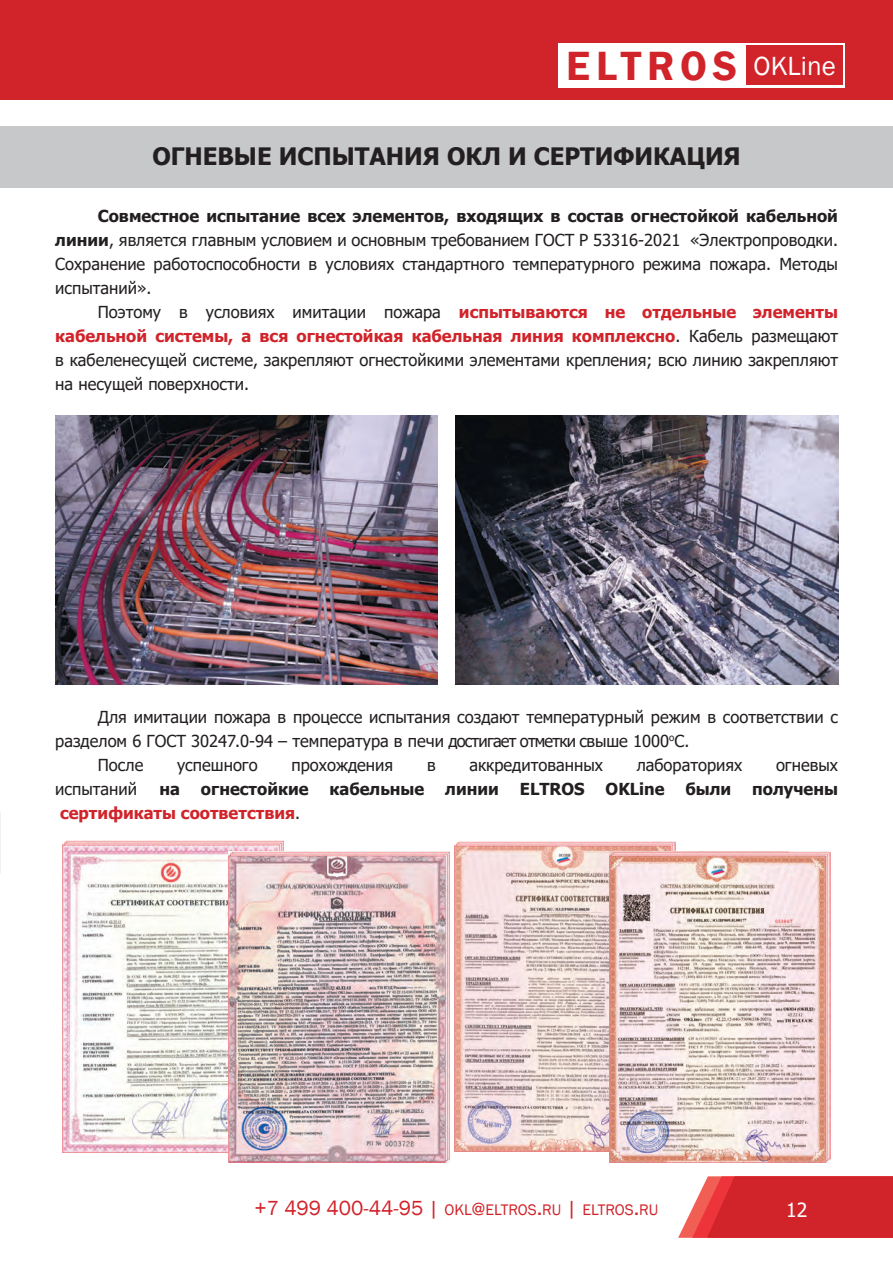
<style>
.page{position:relative;width:893px;height:1263px;background:#fff}
.page>*{position:absolute;margin:0;border:0;box-sizing:border-box;transform-origin:0 0}
.t1{font:600 42px "Franklin Gothic";letter-spacing:.14em;color:#d1232a}
.Список{font:700 24px "Tahoma";color:#231f20}
.Основной_текст{font:19.5px "Tahoma";color:#fff}
.Основной_текст-2{font:16.5px/24px "Tahoma";color:#231f20;text-align:justify}
.Основной_текст-3{font:700 16.5px "Tahoma";color:#231f20}
.Основной_текст-4{font:700 16.5px "Tahoma";color:#d1232a}
.t2{font:15.75px "Franklin Gothic";color:#d1232a}
.s1{font-weight:400;font-size:27px;color:#fff}
.s2{font-weight:700}
.s3{font-weight:700;color:#d1232a}
.s4{font-weight:400;color:#231f20}
.s5{font-size:21px}
.s6{font-size:18px}
.s7{font-size:22.5px}
</style>
<div class="page">
<div style="left:0;top:0;width:893px;height:100px;background:#d1232a"></div>
<svg style="left:678px;top:1176px;width:215px;height:62px;background:#d8373d"></svg>
<div style="left:559px;top:43px;width:286px;height:45px;background:#fff"></div>
<div style="left:746px;top:46px;width:96px;height:39px;background:#d1232a"></div>
<div style="left:0;top:126px;width:893px;height:62px;background:#c7c8ca"></div>
<img style="left:63px;top:841px;width:221px;height:311px">
<img style="left:454px;top:841px;width:221px;height:311px">
<img style="left:229px;top:852px;width:220px;height:311px">
<img style="left:609px;top:851px;width:221px;height:311px">
<img style="left:55px;top:415px;width:383px;height:269px">
<img style="left:455px;top:415px;width:383px;height:269px">
<h1 class="t1" style="left:566px;top:40px;width:271px">ELTROS <span class="s1">OKLine</span></h1>
<p class="Список" style="left:152px;top:139px;width:590px">ОГНЕВЫЕ ИСПЫТАНИЯ ОКЛ И СЕРТИФИКАЦИЯ</p>
<p class="Основной_текст-2" style="left:55px;top:205px;width:784px;text-indent:43px"><span class="s2">Совместное испытание всех элементов, входящих в состав огнестойкой кабельной линии</span>, является главным условием и основным требованием ГОСТ Р 53316-2021 «Электропроводки.<br>Сохранение работоспособности в условиях стандартного температурного режима пожара. Методы испытаний».</p>
<p class="Основной_текст-2" style="left:55px;top:301px;width:784px;text-indent:43px">Поэтому в условиях имитации пожара <span class="s3">испытываются не отдельные элементы кабельной системы, а вся огнестойкая кабельная линия комплексно</span>. Кабель размещают в кабеленесущей системе, закрепляют огнестойкими элементами крепления; всю линию закрепляют на несущей поверхности.</p>
<p class="Основной_текст-2" style="left:55px;top:706px;width:784px;text-indent:43px">Для имитации пожара в процессе испытания создают температурный режим в соответствии с разделом 6 ГОСТ 30247.0-94 – температура в печи достигает отметки свыше 1000<sup>о</sup>С.</p>
<p class="Основной_текст-2" style="left:98px;top:754px;width:47px">После</p>
<p class="Основной_текст-2" style="left:177px;top:754px;width:82px">успешного</p>
<p class="Основной_текст-2" style="left:292px;top:754px;width:103px">прохождения</p>
<p class="Основной_текст-2" style="left:427px;top:754px;width:10px">в</p>
<p class="Основной_текст-2" style="left:469px;top:754px;width:135px">аккредитованных</p>
<p class="Основной_текст-2" style="left:637px;top:754px;width:107px">лабораториях</p>
<p class="Основной_текст-2" style="left:776px;top:754px;width:64px">огневых</p>
<p class="Основной_текст-2" style="left:55px;top:778px;width:83px">испытаний</p>
<p class="Основной_текст-3" style="left:159px;top:777px;width:22px">на</p>
<p class="Основной_текст-3" style="left:201px;top:777px;width:109px">огнестойкие</p>
<p class="Основной_текст-3" style="left:330px;top:777px;width:96px">кабельные</p>
<p class="Основной_текст-3" style="left:445px;top:777px;width:55px">линии</p>
<p class="Основной_текст-3" style="left:520px;top:777px;width:66px">ELTROS</p>
<p class="Основной_текст-3" style="left:606px;top:777px;width:60px">OKLine</p>
<p class="Основной_текст-3" style="left:685px;top:777px;width:47px">были</p>
<p class="Основной_текст-3" style="left:752px;top:777px;width:87px">получены</p>
<p class="Основной_текст-4" style="left:60px;top:801px;width:242px">сертификаты соответствия<span class="s4">.</span></p>
<p class="t2" style="left:254px;top:1200px;width:405px"><span class="s5">+7 499 400-44-95 |</span> OKL<span class="s6">@</span>ELTROS<span class="s7">.</span>RU <span class="s5">|</span> ELTROS<span class="s7">.</span>RU</p>
<p class="Основной_текст" style="left:786px;top:1197px;width:23px">12</p>
</div>
